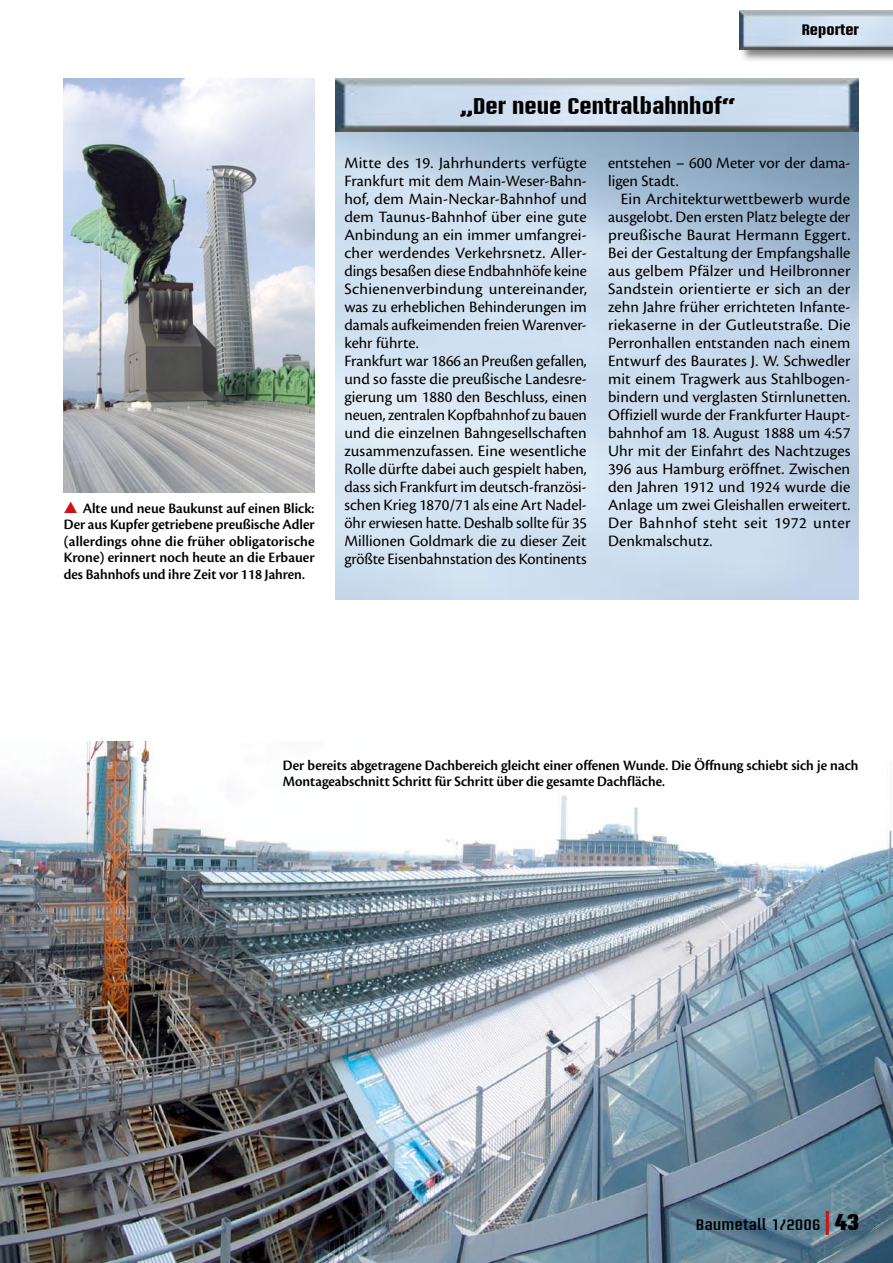
<style>
.page{position:relative;width:893px;height:1263px;background:#fff}
.page>*{position:absolute;margin:0;border:0;box-sizing:border-box;transform-origin:0 0}
.t1{font:700 22.5px "Briem Akademi Std";color:#000}
.t2{font:16.5px/18px "Cronos Pro";color:#000}
.t3{font:15px/16.5px "Cronos Pro Semibold Disp";color:#000}
.t4{font:600 15px "Briem Akademi Std";color:#000}
.t5{font:700 15px "Briem Akademi Std";color:#000}
.s1{color:#cd1316}
.s2{font-size:24px;color:#cd1316}
.s3{font-weight:900;font-size:22.5px}
</style>
<div class="page">
<div style="left:738px;top:9px;width:155px;height:54px;background:#000;opacity:.5"></div>
<img style="left:740px;top:11px;width:153px;height:38px">
<img style="left:0;top:741px;width:893px;height:522px">
<img style="left:64px;top:78px;width:251px;height:414px">
<img style="left:336px;top:78px;width:523px;height:54px">
<p class="t3" style="left:64px;top:500px;width:252px;text-align:justify"><span class="s1">▲</span> Alte und neue Baukunst auf einen Blick:<br>Der aus Kupfer getriebene preußische Adler (allerdings ohne die früher obligatorische Krone) erinnert noch heute an die Erbauer des Bahnhofs und ihre Zeit vor 118 Jahren.</p>
<p class="t5" style="left:802px;top:22px;width:59px">Reporter</p>
<h1 class="t1" style="left:461px;top:94px;width:275px">„Der neue Centralbahnhof“</h1>
<p class="t2" style="left:344px;top:154px;width:244px">Mitte des 19. Jahrhunderts verfügte Frankfurt mit dem Main-Weser-Bahn&shy;hof, dem Main-Neckar-Bahnhof und dem Taunus-Bahnhof über eine gute Anbindung an ein immer umfangrei&shy;cher werdendes Verkehrsnetz. Aller&shy;dings besaßen diese Endbahnhöfe keine Schienenverbindung untereinander, was zu erheblichen Behinderungen im damals aufkeimenden freien Warenver&shy;kehr führte.<br>Frankfurt war 1866 an Preußen gefallen, und so fasste die preußische Landesre&shy;gierung um 1880 den Beschluss, einen neuen, zentralen Kopfbahnhof zu bauen und die einzelnen Bahngesellschaften zusammenzufassen. Eine wesentliche Rolle dürfte dabei auch gespielt haben, dass sich Frankfurt im deutsch-französi&shy;schen Krieg 1870/71 als eine Art Nadel&shy;öhr erwiesen hatte. Deshalb sollte für 35<br>Millionen Goldmark die zu dieser Zeit größte Eisenbahnstation des Kontinents</p>
<p class="t2" style="left:608px;top:154px;width:244px">entstehen – 600 Meter vor der dama&shy;ligen Stadt.</p>
<p class="t2" style="left:608px;top:190px;width:244px;text-align:justify;text-indent:13px">Ein Architekturwettbewerb wurde ausgelobt. Den ersten Platz belegte der preußische Baurat Hermann Eggert.<br>Bei der Gestaltung der Empfangshalle aus gelbem Pfälzer und Heilbronner Sandstein orientierte er sich an der zehn Jahre früher errichteten Infante&shy;riekaserne in der Gutleutstraße. Die Perronhallen entstanden nach einem Entwurf des Baurates J. W. Schwedler mit einem Tragwerk aus Stahlbogen&shy;bindern und verglasten Stirnlunetten.<br>Offiziell wurde der Frankfurter Haupt&shy;bahnhof am 18. August 1888 um 4:57<br>Uhr mit der Einfahrt des Nachtzuges 396 aus Hamburg eröffnet. Zwischen den Jahren 1912 und 1924 wurde die Anlage um zwei Gleishallen erweitert.<br>Der Bahnhof steht seit 1972 unter Denkmalschutz.</p>
<p class="t3" style="left:283px;top:757px;width:577px">Der bereits abgetragene Dachbereich gleicht einer offenen Wunde. Die Öffnung schiebt sich je nach<br>Montageabschnitt Schritt für Schritt über die gesamte Dachfläche.</p>
<p class="t4" style="left:696px;top:1216px;width:165px">Baumetall 1/2006 <span class="s2">|</span> <span class="s3">43</span></p>
</div>
